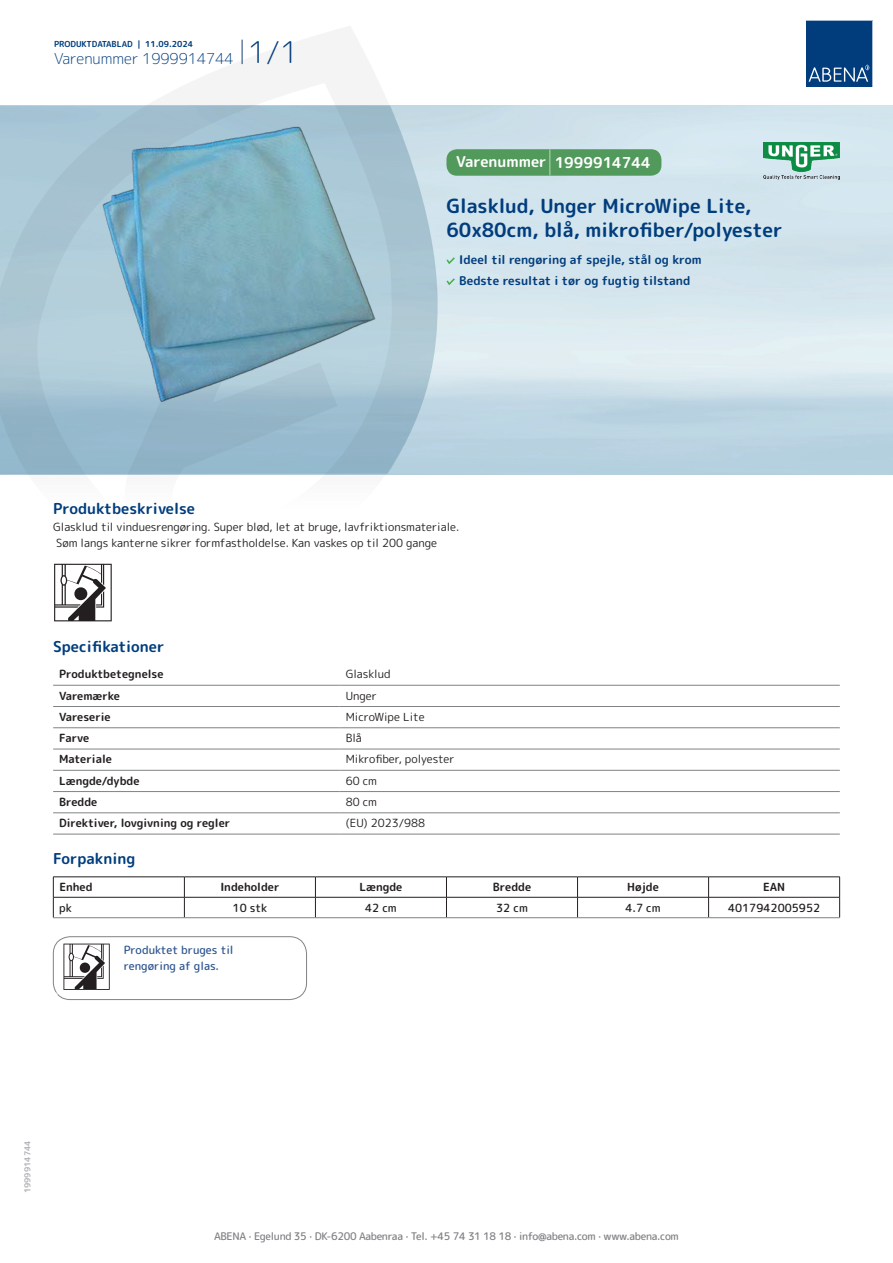
<style>
.page{position:relative;width:893px;height:1263px;background:#fff}
.page>*{position:absolute;margin:0;border:0;box-sizing:border-box;transform-origin:0 0}
.t1{font:700 19.5px/24px "Rounded Mplus 1 c";color:#013d7d}
.t2{font:700 15px "Rounded Mplus 1 c";color:#013d7d}
.t3{font:300 15px "Rounded Mplus 1 c";color:#013d7d}
.t4{font:700 15px "Rounded Mplus 1 c";color:#fff}
.t5{font:700 12px/21px "Rounded Mplus 1 c";color:#013d7d}
.t6{font:11.25px/16.5px "Rounded Mplus 1 c";color:#231f20}
.t7{font:700 11.25px "Rounded Mplus 1 c";color:#231f20}
.t8{font:500 11.25px/16.5px "Rounded Mplus 1 c";color:#305691}
.t9{font:500 11.25px "Rounded Mplus 1 c";color:#231f20}
.t10{font:500 10.5px "Rounded Mplus 1 c";letter-spacing:-.03em;color:#808285}
.t11{font:700 10.5px "Rounded Mplus 1 c";color:#fff}
.t12{font:700 8.25px "Rounded Mplus 1 c";color:#013d7d}
.t13{font:700 8.25px "Rounded Mplus 1 c";color:#b2b3b7}
.s1{font-size:30px}
.s2{font-size:25.5px}
</style>
<div class="page">
<svg style="left:0;top:26px;width:439px;height:538px"></svg>
<svg style="left:0;top:106px;width:438px;height:368px;background:#a4c2d1"></svg>
<svg style="left:242px;top:40px;width:1px;height:24px"></svg>
<svg style="left:806px;top:20px;width:67px;height:67px;background:#144b86"></svg>
<img style="left:102px;top:127px;width:274px;height:275px">
<svg style="left:54px;top:564px;width:58px;height:57px"></svg>
<hr style="left:53px;top:685px;width:287px;height:1px;background:#808285">
<hr style="left:340px;top:685px;width:500px;height:1px;background:#808285">
<hr style="left:53px;top:706px;width:287px;height:1px;background:#808285">
<hr style="left:340px;top:706px;width:500px;height:1px;background:#808285">
<hr style="left:53px;top:727px;width:287px;height:1px;background:#808285">
<hr style="left:340px;top:727px;width:500px;height:1px;background:#808285">
<hr style="left:53px;top:749px;width:287px;height:1px;background:#808285">
<hr style="left:340px;top:749px;width:500px;height:1px;background:#808285">
<hr style="left:53px;top:770px;width:287px;height:1px;background:#808285">
<hr style="left:340px;top:770px;width:500px;height:1px;background:#808285">
<hr style="left:53px;top:791px;width:287px;height:1px;background:#808285">
<hr style="left:340px;top:791px;width:500px;height:1px;background:#808285">
<hr style="left:53px;top:812px;width:287px;height:1px;background:#808285">
<hr style="left:340px;top:812px;width:500px;height:1px;background:#808285">
<hr style="left:53px;top:834px;width:287px;height:1px;background:#808285">
<hr style="left:340px;top:834px;width:500px;height:1px;background:#808285">
<hr style="left:53px;top:876px;width:131px;height:1px;background:#231f20">
<hr style="left:184px;top:876px;width:131px;height:1px;background:#231f20">
<hr style="left:315px;top:876px;width:131px;height:1px;background:#231f20">
<hr style="left:446px;top:876px;width:131px;height:1px;background:#231f20">
<hr style="left:577px;top:876px;width:132px;height:1px;background:#231f20">
<hr style="left:709px;top:876px;width:131px;height:1px;background:#231f20">
<hr style="left:53px;top:897px;width:131px;height:1px;background:#231f20">
<svg style="left:53px;top:877px;width:1px;height:40px"></svg>
<hr style="left:184px;top:897px;width:131px;height:1px;background:#231f20">
<svg style="left:184px;top:877px;width:1px;height:40px"></svg>
<hr style="left:315px;top:897px;width:131px;height:1px;background:#231f20">
<svg style="left:315px;top:877px;width:1px;height:40px"></svg>
<hr style="left:446px;top:897px;width:131px;height:1px;background:#231f20">
<svg style="left:446px;top:877px;width:1px;height:40px"></svg>
<hr style="left:577px;top:897px;width:132px;height:1px;background:#231f20">
<svg style="left:577px;top:877px;width:1px;height:40px"></svg>
<hr style="left:709px;top:897px;width:131px;height:1px;background:#231f20">
<svg style="left:708px;top:877px;width:1px;height:40px"></svg>
<svg style="left:839px;top:877px;width:1px;height:40px"></svg>
<hr style="left:53px;top:917px;width:131px;height:1px;background:#808285">
<hr style="left:184px;top:917px;width:131px;height:1px;background:#808285">
<hr style="left:315px;top:917px;width:131px;height:1px;background:#808285">
<hr style="left:446px;top:917px;width:131px;height:1px;background:#808285">
<hr style="left:577px;top:917px;width:132px;height:1px;background:#808285">
<hr style="left:709px;top:917px;width:131px;height:1px;background:#808285">
<svg style="left:63px;top:943px;width:47px;height:47px"></svg>
<div style="left:53px;top:936px;width:254px;height:64px;border:1px solid #808285;border-radius:17px"></div>
<svg style="left:446px;top:257px;width:9px;height:7px"></svg>
<svg style="left:446px;top:278px;width:9px;height:7px"></svg>
<div style="left:446px;top:149px;width:215px;height:27px;background:#52995c;border-radius:10px"></div>
<img style="left:763px;top:142px;width:77px;height:38px">
<p class="t12" style="left:54px;top:38px;width:141px">PRODUKTDATABLAD | 11.09.2024</p>
<h2 class="t3" style="left:54px;top:48px;width:246px">Varenummer 1999914744 <span class="s1">1/1</span></h2>
<h2 class="t4" style="left:456px;top:152px;width:196px">Varenummer <span class="s2">|</span> 1999914744</h2>
<h1 class="t1" style="left:446px;top:194px;width:338px">Glasklud, Unger MicroWipe Lite,<br>60x80cm, blå, mikrofiber/polyester</h1>
<p class="t5" style="left:459px;top:249px;width:244px">Ideel til rengøring af spejle, stål og krom<br>Bedste resultat i tør og fugtig tilstand</p>
<h2 class="t2" style="left:53px;top:498px;width:143px">Produktbeskrivelse</h2>
<p class="t6" style="left:53px;top:518px;width:408px">Glasklud til vinduesrengøring. Super blød, let at bruge, lavfriktionsmateriale.<br>Søm langs kanterne sikrer formfastholdelse. Kan vaskes op til 200 gange</p>
<h2 class="t2" style="left:53px;top:635px;width:113px">Specifikationer</h2>
<p class="t7" style="left:59px;top:666px;width:106px">Produktbetegnelse</p>
<p class="t6" style="left:346px;top:666px;width:46px">Glasklud</p>
<p class="t7" style="left:59px;top:688px;width:62px">Varemærke</p>
<p class="t6" style="left:346px;top:687px;width:33px">Unger</p>
<p class="t7" style="left:59px;top:709px;width:53px">Vareserie</p>
<p class="t6" style="left:346px;top:708px;width:80px">MicroWipe Lite</p>
<p class="t7" style="left:59px;top:730px;width:32px">Farve</p>
<p class="t6" style="left:346px;top:730px;width:18px">Blå</p>
<p class="t7" style="left:59px;top:751px;width:54px">Materiale</p>
<p class="t6" style="left:346px;top:751px;width:110px">Mikrofiber, polyester</p>
<p class="t7" style="left:59px;top:773px;width:82px">Længde/dybde</p>
<p class="t6" style="left:346px;top:772px;width:33px">60 cm</p>
<p class="t7" style="left:59px;top:794px;width:40px">Bredde</p>
<p class="t6" style="left:346px;top:794px;width:33px">80 cm</p>
<p class="t7" style="left:59px;top:815px;width:173px">Direktiver, lovgivning og regler</p>
<p class="t6" style="left:346px;top:815px;width:81px">(EU) 2023/988</p>
<h2 class="t2" style="left:53px;top:848px;width:84px">Forpakning</h2>
<p class="t7" style="left:59px;top:879px;width:35px">Enhed</p>
<p class="t7" style="left:220px;top:879px;width:61px">Indeholder</p>
<p class="t7" style="left:359px;top:879px;width:44px">Længde</p>
<p class="t7" style="left:493px;top:879px;width:40px">Bredde</p>
<p class="t7" style="left:627px;top:879px;width:33px">Højde</p>
<p class="t7" style="left:763px;top:879px;width:24px">EAN</p>
<p class="t9" style="left:59px;top:900px;width:14px">pk</p>
<p class="t9" style="left:233px;top:900px;width:36px">10 stk</p>
<p class="t9" style="left:365px;top:900px;width:33px">42 cm</p>
<p class="t9" style="left:496px;top:900px;width:33px">32 cm</p>
<p class="t9" style="left:625px;top:900px;width:37px">4.7 cm</p>
<p class="t9" style="left:728px;top:900px;width:94px">4017942005952</p>
<p class="t8" style="left:124px;top:941px;width:111px">Produktet bruges til rengøring af glas.</p>
<p class="t11" style="left:53px;top:988px;width:7px">*</p>
<p class="t13" style="left:22px;top:1193px;width:54px;rotate:-90deg">1999914744</p>
<p class="t10" style="left:214px;top:1229px;width:466px">ABENA · Egelund 35 · DK-6200 Aabenraa · Tel. +45 74 31 18 18 · info@abena.com · www.abena.com</p>
</div>
